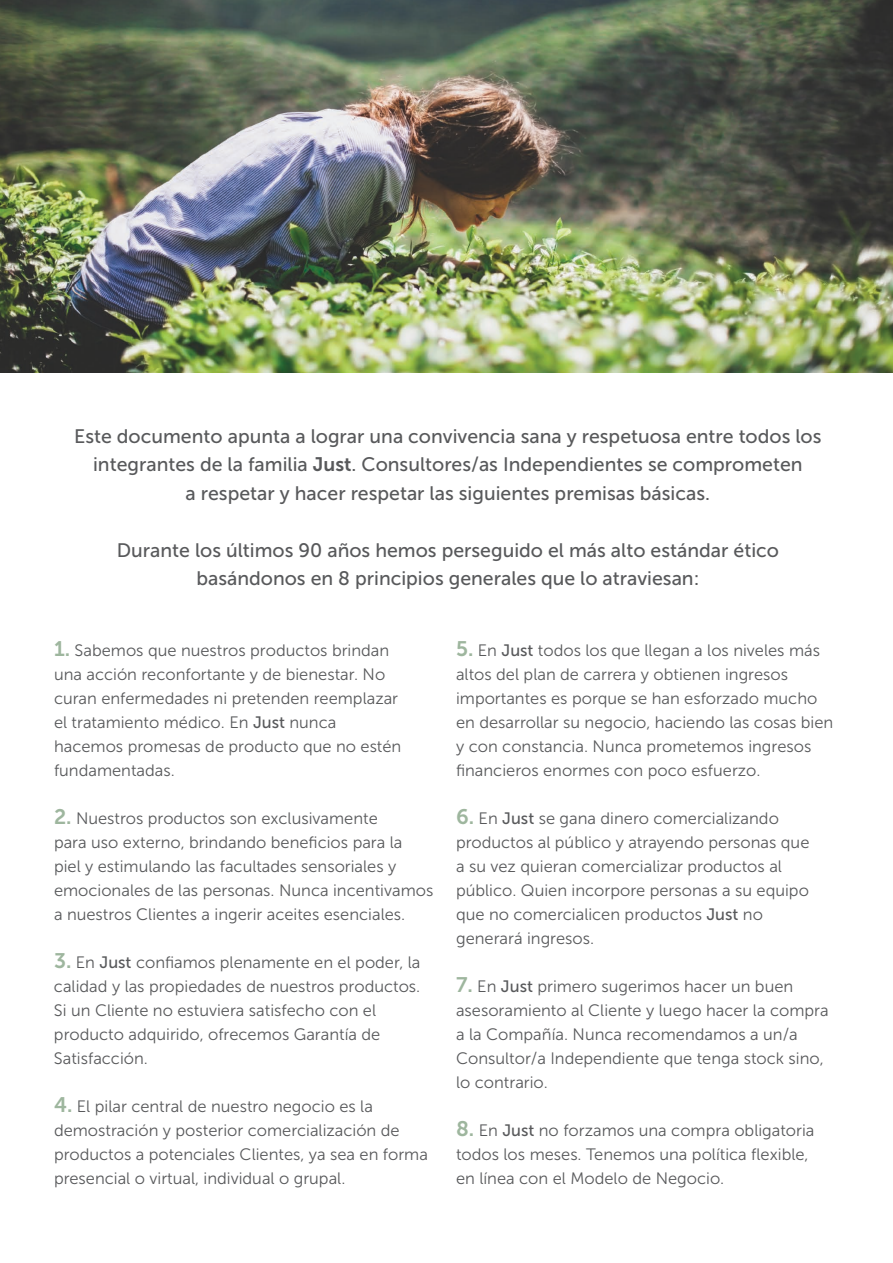
<style>
.page{position:relative;width:893px;height:1263px;background:#fff}
.page>*{position:absolute;margin:0;border:0;box-sizing:border-box;transform-origin:0 0}
.t1{font:21px "Museo Sans 700";color:#9eb69e}
.t2{font:19.5px/28.5px "Museo Sans 500";color:#58595b;text-align:center}
.t3{font:16.5px/24px "Museo Sans 300";color:#58595b}
.s1{font-family:"Museo Sans 700"}
.s2{font-family:"Museo Sans 500"}
</style>
<div class="page">
<img style="left:0;top:0;width:893px;height:372px">
<p class="t2" style="left:74px;top:422px;width:749px">Este documento apunta a lograr una convivencia sana y respetuosa entre todos los integrantes de la familia <span class="s1">Just</span>. Consultores/as Independientes se comprometen<br>a respetar y hacer respetar las siguientes premisas básicas.</p>
<p class="t2" style="left:117px;top:536px;width:664px">Durante los últimos 90 años hemos perseguido el más alto estándar ético basándonos en 8 principios generales que lo atraviesan:</p>
<p class="t1" style="left:54px;top:637px;width:18px">1.</p>
<p class="t3" style="left:54px;top:662px;width:349px">una acción reconfortante y de bienestar. No curan enfermedades ni pretenden reemplazar el tratamiento médico. En <span class="s2">Just</span> nunca hacemos promesas de producto que no estén fundamentadas.</p>
<p class="t3" style="left:76px;top:806px;width:303px">Nuestros productos son exclusivamente</p>
<p class="t3" style="left:75px;top:638px;width:316px">Sabemos que nuestros productos brindan</p>
<p class="t1" style="left:54px;top:805px;width:19px">2.</p>
<p class="t3" style="left:54px;top:830px;width:381px">para uso externo, brindando beneficios para la piel y estimulando las facultades sensoriales y emocionales de las personas. Nunca incentivamos a nuestros Clientes a ingerir aceites esenciales.</p>
<p class="t3" style="left:76px;top:950px;width:346px">En <span class="s2">Just</span> confiamos plenamente en el poder la,</p>
<p class="t1" style="left:54px;top:949px;width:19px">3.</p>
<p class="t3" style="left:54px;top:974px;width:368px">calidad y las propiedades de nuestros productos.<br>Si un Cliente no estuviera satisfecho con el producto adquirido, ofrecemos Garantía de Satisfacción.</p>
<p class="t3" style="left:77px;top:1094px;width:298px">El pilar central de nuestro negocio es la</p>
<p class="t1" style="left:54px;top:1093px;width:20px">4.</p>
<p class="t3" style="left:54px;top:1118px;width:375px">demostración y posterior comercialización de productos a potenciales Clientes, ya sea en forma presencial o virtual, individual o grupal.</p>
<p class="t1" style="left:456px;top:637px;width:19px">5.</p>
<p class="t3" style="left:456px;top:662px;width:379px">altos del plan de carrera y obtienen ingresos importantes es porque se han esforzado mucho en desarrollar su negocio, haciendo las cosas bien y con constancia. Nunca prometemos ingresos financieros enormes con poco esfuerzo.</p>
<p class="t3" style="left:479px;top:806px;width:302px">En <span class="s2">Just</span> se gana dinero comercializando</p>
<p class="t3" style="left:478px;top:638px;width:344px">En <span class="s2">Just</span> todos los que llegan a los niveles más</p>
<p class="t1" style="left:456px;top:805px;width:20px">6.</p>
<p class="t3" style="left:456px;top:830px;width:355px">productos al público y atrayendo personas que a su vez quieran comercializar productos al público. Quien incorpore personas a su equipo que no comercialicen productos <span class="s2">Just</span> no generará ingresos.</p>
<p class="t3" style="left:477px;top:974px;width:317px">En <span class="s2">Just</span> primero sugerimos hacer un buen</p>
<p class="t1" style="left:456px;top:973px;width:18px">7.</p>
<p class="t3" style="left:456px;top:998px;width:374px">asesoramiento al Cliente y luego hacer la compra<br>laa Compañía. Nunca recomendamos a un a/ Consultor a/ Independiente que tenga stock sino, lo contrario.</p>
<p class="t3" style="left:479px;top:1118px;width:337px">En <span class="s2">Just</span> no forzamos una compra obligatoria</p>
<p class="t1" style="left:456px;top:1117px;width:20px">8.</p>
<p class="t3" style="left:456px;top:1142px;width:354px">todos los meses. Tenemos una política flexible, en línea con el Modelo de Negocio.</p>
</div>
